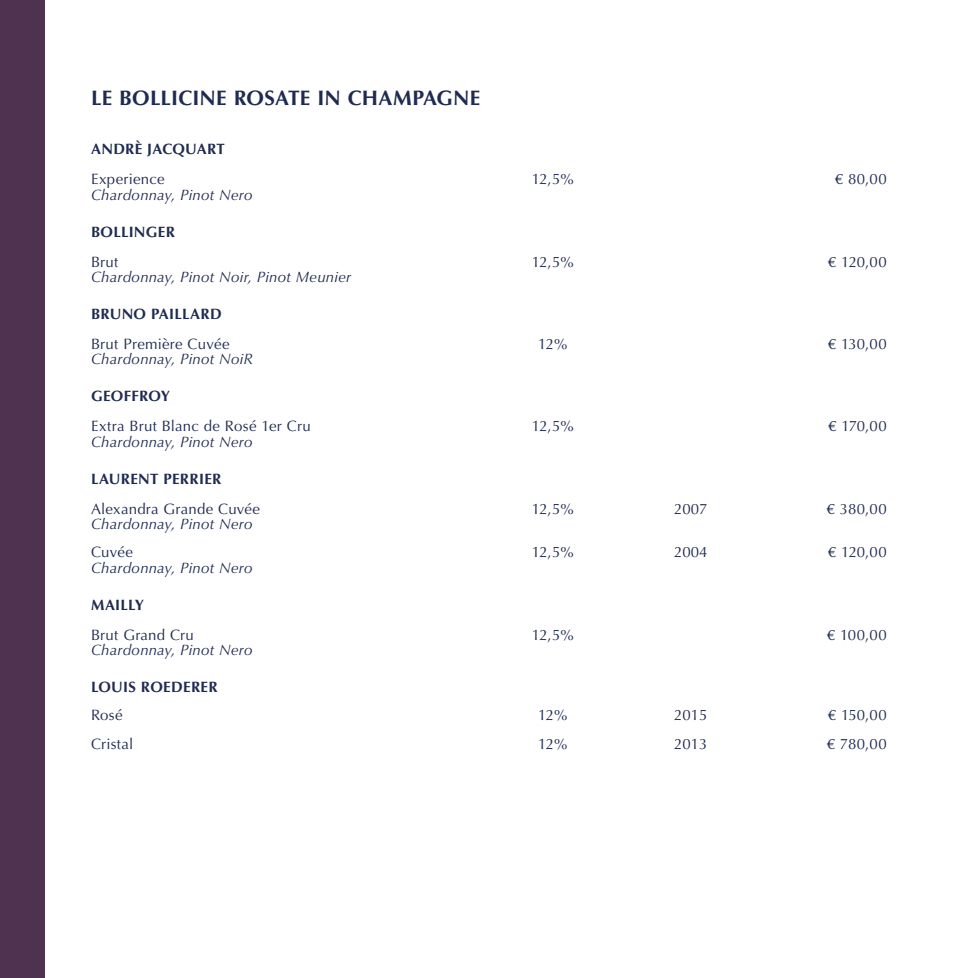
<style>
.page{position:relative;width:978px;height:978px;background:#fff}
.page>*{position:absolute;margin:0;border:0;box-sizing:border-box;transform-origin:0 0}
.t1{font:700 21px "Optima LT Std";letter-spacing:.005em;color:#1f2b51}
.t2{font:15px "Optima LT Std";letter-spacing:.015em;color:#1f2b51}
.t3{font:italic 15px "Optima LT Std";letter-spacing:.015em;color:#1f2b51}
.t4{font:700 15px "Optima LT Std";letter-spacing:.02em;color:#1f2b51}
</style>
<div class="page">
<div style="left:0;top:0;width:45px;height:978px;background:#4f3250"></div>
<p class="t1" style="left:91px;top:85px;width:391px">LE BOLLICINE ROSATE IN CHAMPAGNE</p>
<p class="t4" style="left:91px;top:140px;width:135px">ANDRÈ JACQUART</p>
<p class="t2" style="left:91px;top:171px;width:75px">Experience</p>
<p class="t2" style="left:532px;top:171px;width:43px">12,5%</p>
<p class="t2" style="left:835px;top:171px;width:54px">€ 80,00</p>
<p class="t3" style="left:91px;top:186px;width:163px">Chardonnay, Pinot Nero</p>
<p class="t4" style="left:91px;top:223px;width:85px">BOLLINGER</p>
<p class="t2" style="left:91px;top:253px;width:29px">Brut</p>
<p class="t2" style="left:532px;top:253px;width:43px">12,5%</p>
<p class="t2" style="left:828px;top:253px;width:61px">€ 120,00</p>
<p class="t3" style="left:91px;top:268px;width:262px">Chardonnay, Pinot Noir, Pinot Meunier</p>
<p class="t4" style="left:91px;top:305px;width:132px">BRUNO PAILLARD</p>
<p class="t2" style="left:91px;top:335px;width:140px">Brut Première Cuvée</p>
<p class="t2" style="left:538px;top:335px;width:31px">12%</p>
<p class="t2" style="left:828px;top:335px;width:61px">€ 130,00</p>
<p class="t3" style="left:91px;top:350px;width:163px">Chardonnay, Pinot NoiR</p>
<p class="t4" style="left:91px;top:388px;width:80px">GEOFFROY</p>
<p class="t2" style="left:91px;top:418px;width:221px">Extra Brut Blanc de Rosé 1er Cru</p>
<p class="t2" style="left:532px;top:418px;width:43px">12,5%</p>
<p class="t2" style="left:828px;top:418px;width:60px">€ 170,00</p>
<p class="t3" style="left:91px;top:433px;width:163px">Chardonnay, Pinot Nero</p>
<p class="t4" style="left:91px;top:470px;width:132px">LAURENT PERRIER</p>
<p class="t2" style="left:91px;top:500px;width:171px">Alexandra Grande Cuvée</p>
<p class="t2" style="left:532px;top:500px;width:43px">12,5%</p>
<p class="t2" style="left:674px;top:500px;width:35px">2007</p>
<p class="t2" style="left:827px;top:500px;width:62px">€ 380,00</p>
<p class="t3" style="left:91px;top:515px;width:163px">Chardonnay, Pinot Nero</p>
<p class="t2" style="left:91px;top:544px;width:43px">Cuvée</p>
<p class="t2" style="left:532px;top:544px;width:43px">12,5%</p>
<p class="t2" style="left:674px;top:544px;width:35px">2004</p>
<p class="t2" style="left:828px;top:544px;width:61px">€ 120,00</p>
<p class="t3" style="left:91px;top:559px;width:163px">Chardonnay, Pinot Nero</p>
<p class="t4" style="left:91px;top:596px;width:54px">MAILLY</p>
<p class="t2" style="left:91px;top:626px;width:104px">Brut Grand Cru</p>
<p class="t2" style="left:532px;top:626px;width:43px">12,5%</p>
<p class="t2" style="left:827px;top:626px;width:62px">€ 100,00</p>
<p class="t3" style="left:91px;top:641px;width:163px">Chardonnay, Pinot Nero</p>
<p class="t4" style="left:91px;top:678px;width:128px">LOUIS ROEDERER</p>
<p class="t2" style="left:91px;top:707px;width:33px">Rosé</p>
<p class="t2" style="left:538px;top:707px;width:31px">12%</p>
<p class="t2" style="left:674px;top:707px;width:35px">2015</p>
<p class="t2" style="left:828px;top:707px;width:61px">€ 150,00</p>
<p class="t2" style="left:91px;top:735px;width:44px">Cristal</p>
<p class="t2" style="left:538px;top:735px;width:31px">12%</p>
<p class="t2" style="left:674px;top:735px;width:35px">2013</p>
<p class="t2" style="left:827px;top:735px;width:62px">€ 780,00</p>
</div>
